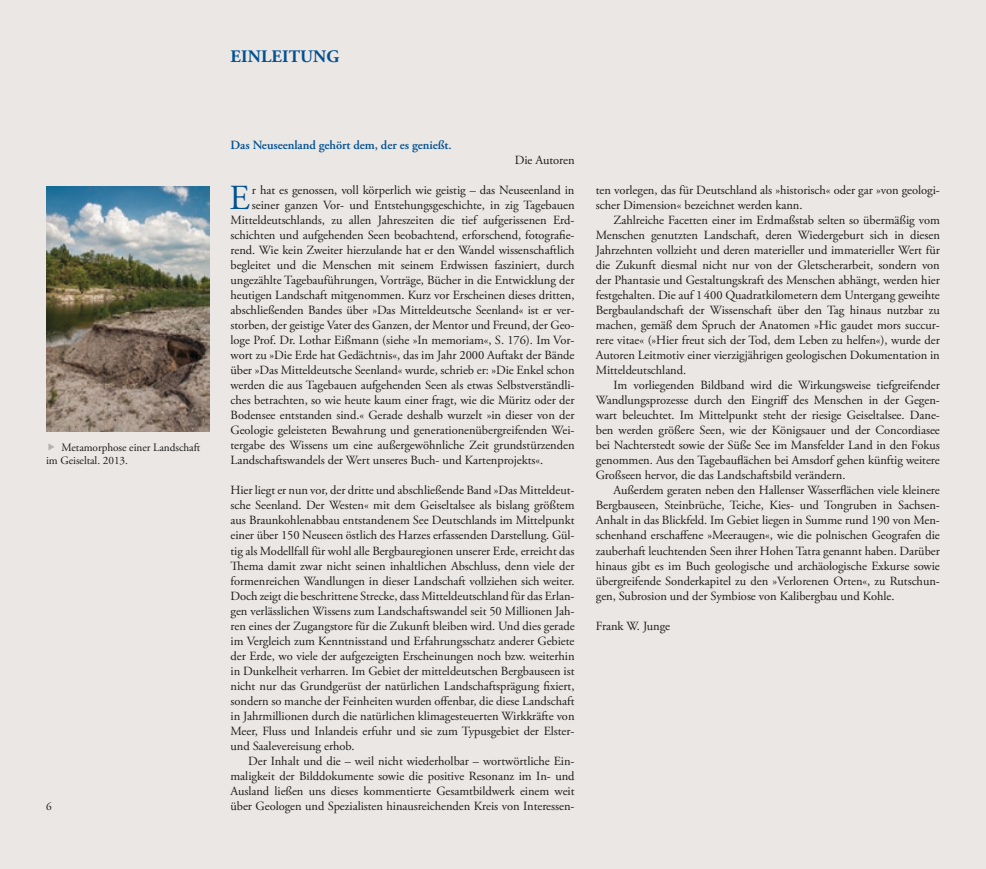
<style>
.page{position:relative;width:986px;height:869px;background:#fff}
.page>*{position:absolute;margin:0;border:0;box-sizing:border-box;transform-origin:0 0}
.t1{font:35.12px "Adobe Garamond Pro";color:#005193}
.t2{font:700 17.5px "Adobe Garamond Pro";letter-spacing:.01em;color:#005193}
.t3{font:12.5px/15px "Adobe Garamond Pro";letter-spacing:-.005em;color:#1c1c1b;text-align:justify}
.t4{font:600 12.5px "Adobe Garamond Pro";letter-spacing:-.005em;color:#005193}
.t5{font:11.25px/12.5px "Adobe Garamond Pro";letter-spacing:-.005em;color:#1c1c1b}
</style>
<div class="page">
<div style="left:0;top:0;width:985px;height:868px;background:#ebe7e4"></div>
<img style="left:46px;top:186px;width:163px;height:245px">
<h2 class="t2" style="left:230px;top:47px;width:110px">EINLEITUNG</h2>
<p class="t5" style="left:46px;top:441px;width:156px;text-indent:15px">Metamorphose einer Landschaft im Geiseltal. 2013.</p>
<p class="t5" style="left:46px;top:800px;width:7px">6</p>
<p class="t4" style="left:230px;top:138px;width:223px">Das Neuseenland gehört dem, der es genießt.</p>
<p class="t3" style="left:514px;top:153px;width:61px">Die Autoren</p>
<h1 class="t1" style="left:229px;top:177px;width:22px">E</h1>
<p class="t3" style="left:252px;top:183px;width:324px">r hat es genossen, voll körperlich wie geistig – das Neuseenland in</p>
<p class="t3" style="left:252px;top:198px;width:324px">seiner ganzen Vor- und Entstehungsgeschichte, in zig Tagebauen</p>
<p class="t3" style="left:230px;top:213px;width:345px">Mitteldeutschlands, zu allen Jahreszeiten die tief aufgerissenen Erd-</p>
<p class="t3" style="left:230px;top:228px;width:345px">schichten und aufgehenden Seen beobachtend, erforschend, fotografie-</p>
<p class="t3" style="left:230px;top:243px;width:345px">rend. Wie kein Zweiter hierzulande hat er den Wandel wissenschaftlich</p>
<p class="t3" style="left:230px;top:258px;width:345px">begleitet und die Menschen mit seinem Erdwissen fasziniert, durch</p>
<p class="t3" style="left:230px;top:273px;width:345px">ungezählte Tagebauführungen, Vorträge, Bücher in die Entwicklung der</p>
<p class="t3" style="left:230px;top:288px;width:345px">heutigen Landschaft mitgenommen. Kurz vor Erscheinen dieses dritten,</p>
<p class="t3" style="left:230px;top:303px;width:345px">abschließenden Bandes über »Das Mitteldeutsche Seenland« ist er ver-</p>
<p class="t3" style="left:230px;top:318px;width:345px">storben, der geistige Vater des Ganzen, der Mentor und Freund, der Geo-</p>
<p class="t3" style="left:230px;top:333px;width:345px">loge Prof. Dr. Lothar Eißmann (siehe »In memoriam«, S. 176). Im Vor-</p>
<p class="t3" style="left:230px;top:348px;width:345px">wort zu »Die Erde hat Gedächtnis«, das im Jahr 2000 Auftakt der Bände</p>
<p class="t3" style="left:230px;top:363px;width:345px">über »Das Mitteldeutsche Seenland« wurde, schrieb er: »Die Enkel schon</p>
<p class="t3" style="left:230px;top:378px;width:345px">werden die aus Tagebauen aufgehenden Seen als etwas Selbstverständli-</p>
<p class="t3" style="left:230px;top:393px;width:345px">ches betrachten, so wie heute kaum einer fragt, wie die Müritz oder der</p>
<p class="t3" style="left:230px;top:408px;width:345px">Bodensee entstanden sind.« Gerade deshalb wurzelt »in dieser von der</p>
<p class="t3" style="left:230px;top:423px;width:345px">Geologie geleisteten Bewahrung und generationenübergreifenden Wei-</p>
<p class="t3" style="left:230px;top:438px;width:345px">tergabe des Wissens um eine außergewöhnliche Zeit grundstürzenden</p>
<p class="t3" style="left:230px;top:453px;width:314px">Landschaftswandels der Wert unseres Buch- und Kartenprojekts«.</p>
<p class="t3" style="left:230px;top:483px;width:345px">Hier liegt er nun vor, der dritte und abschließende Band »Das Mitteldeut&shy;sche Seenland. Der Westen« mit dem Geiseltalsee als bislang größtem aus Braunkohlenabbau entstandenem See Deutschlands im Mittelpunkt einer über 150 Neuseen östlich des Harzes erfassenden Darstellung. Gül&shy;tig als Modellfall für wohl alle Bergbauregionen unserer Erde, erreicht das Thema damit zwar nicht seinen inhaltlichen Abschluss, denn viele der formenreichen Wandlungen in dieser Landschaft vollziehen sich weiter.<br>Doch zeigt die beschrittene Strecke, dass Mitteldeutschland für das Erlan&shy;gen verlässlichen Wissens zum Landschaftswandel seit 50 Millionen Jah&shy;ren eines der Zugangstore für die Zukunft bleiben wird. Und dies gerade im Vergleich zum Kenntnisstand und Erfahrungsschatz anderer Gebiete der Erde, wo viele der aufgezeigten Erscheinungen noch bzw. weiterhin in Dunkelheit verharren. Im Gebiet der mitteldeutschen Bergbauseen ist nicht nur das Grundgerüst der natürlichen Landschaftsprägung fixiert, sondern so manche der Feinheiten wurden offenbar, die diese Landschaft in Jahrmillionen durch die natürlichen klimagesteuerten Wirkkräfte von Meer, Fluss und Inlandeis erfuhr und sie zum Typusgebiet der Elster&shy;und Saalevereisung erhob.</p>
<p class="t3" style="left:230px;top:753px;width:345px;text-indent:18px">Der Inhalt und die – weil nicht wiederholbar – wortwörtliche Ein&shy;maligkeit der Bilddokumente sowie die positive Resonanz im In- und Ausland ließen uns dieses kommentierte Gesamtbildwerk einem weit über Geologen und Spezialisten hinausreichenden Kreis von Interessen-</p>
<p class="t3" style="left:595px;top:183px;width:345px">ten vorlegen, das für Deutschland als »historisch« oder gar »von geologi&shy;scher Dimension« bezeichnet werden kann.</p>
<p class="t3" style="left:595px;top:213px;width:345px;text-indent:18px">Zahlreiche Facetten einer im Erdmaßstab selten so übermäßig vom Menschen genutzten Landschaft, deren Wiedergeburt sich in diesen Jahrzehnten vollzieht und deren materieller und immaterieller Wert für die Zukunft diesmal nicht nur von der Gletscherarbeit, sondern von der Phantasie und Gestaltungskraft des Menschen abhängt, werden hier festgehalten. Die auf 1400 Quadratkilometern dem Untergang geweihte Bergbaulandschaft der Wissenschaft über den Tag hinaus nutzbar zu machen, gemäß dem Spruch der Anatomen »Hic gaudet mors succur&shy;rere vitae« (»Hier freut sich der Tod, dem Leben zu helfen«), wurde der Autoren Leitmotiv einer vierzigjährigen geologischen Dokumentation in Mitteldeutschland.</p>
<p class="t3" style="left:595px;top:378px;width:345px;text-indent:18px">Im vorliegenden Bildband wird die Wirkungsweise tiefgreifender Wandlungsprozesse durch den Eingriff des Menschen in der Gegen&shy;wart beleuchtet. Im Mittelpunkt steht der riesige Geiseltalsee. Dane&shy;ben werden größere Seen, wie der Königsauer und der Concordiasee bei Nachterstedt sowie der Süße See im Mansfelder Land in den Fokus genommen. Aus den Tagebauflächen bei Amsdorf gehen künftig weitere Großseen hervor, die das Landschaftsbild verändern.</p>
<p class="t3" style="left:595px;top:483px;width:345px;text-indent:18px">Außerdem geraten neben den Hallenser Wasserflächen viele kleinere Bergbauseen, Steinbrüche, Teiche, Kies- und Tongruben in Sachsen-Anhalt in das Blickfeld. Im Gebiet liegen in Summe rund 190 von Men&shy;schenhand erschaffene »Meeraugen«, wie die polnischen Geografen die zauberhaft leuchtenden Seen ihrer Hohen Tatra genannt haben. Darüber hinaus gibt es im Buch geologische und archäologische Exkurse sowie übergreifende Sonderkapitel zu den »Verlorenen Orten«, zu Rutschun&shy;gen, Subrosion und der Symbiose von Kalibergbau und Kohle.</p>
<p class="t3" style="left:595px;top:618px;width:76px">Frank W. Junge</p>
</div>
